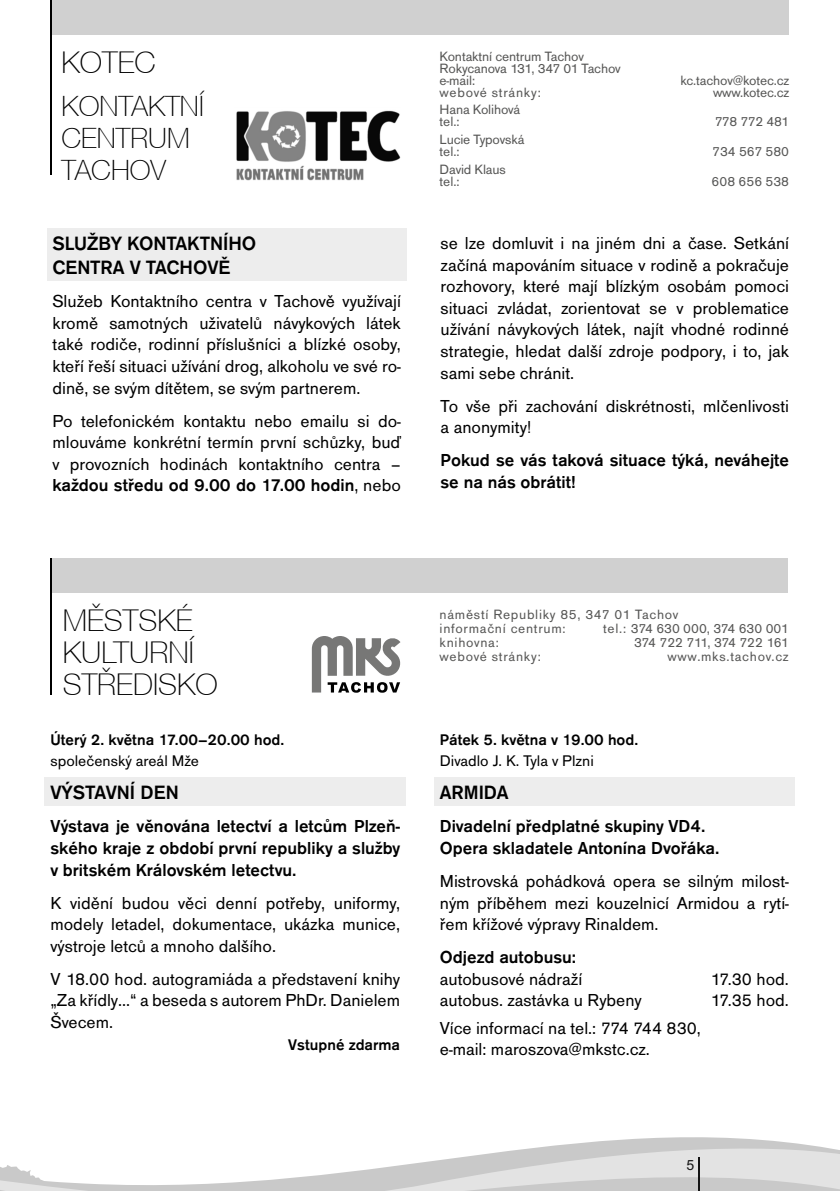
<style>
.page{position:relative;width:840px;height:1191px;background:#fff}
.page>*{position:absolute;margin:0;border:0;box-sizing:border-box;transform-origin:0 0}
.t1{font:100 30px/32px "Helvetica Neue CE";color:#000}
.t2{font:100 28px/32px "Helvetica Neue CE";color:#000}
.t3{font:500 20px/24px "Accius TOT";color:#000}
.t4{font:18px/21.6px "Accius TOT";color:#000;text-align:justify}
.t5{font:500 18px/21.6px "Accius TOT";color:#000}
.t6{font:500 16px "Accius TOT";color:#000}
.t7{font:16px "Accius TOT";color:#000}
.t8{font:14px/12px "Accius TOT";letter-spacing:-.01em;color:#575756}
.t9{font:14px/14px "Accius TOT";letter-spacing:.05em;color:#575756}
.t10{font:14px "Accius TOT";letter-spacing:-.04em;color:#575756}
.t11{font:14px "Accius TOT";letter-spacing:-.03em;color:#575756}
.t12{font:14px "Arial";color:#151515}
.s1{font-weight:500}
</style>
<div class="page">
<svg style="left:0;top:1139px;width:839px;height:52px"></svg>
<hr style="left:698px;top:1157px;width:1px;height:34px;background:#151515">
<div style="left:51px;top:0;width:737px;height:34px;background:#d0d0d0"></div>
<hr style="left:51px;top:0;width:1px;height:174px;background:#000">
<img style="left:236px;top:110px;width:164px;height:71px">
<div style="left:47px;top:228px;width:359px;height:28px;background:#ededed"></div>
<div style="left:47px;top:252px;width:359px;height:28px;background:#ededed"></div>
<div style="left:50px;top:558px;width:737px;height:35px;background:#d0d0d0"></div>
<hr style="left:50px;top:558px;width:1px;height:136px;background:#000">
<svg style="left:312px;top:636px;width:89px;height:56px"></svg>
<div style="left:434px;top:777px;width:360px;height:28px;background:#ededed"></div>
<div style="left:45px;top:777px;width:360px;height:28px;background:#ededed"></div>
<h1 class="t1" style="left:61px;top:46px;width:96px">KOTEC</h1>
<h2 class="t2" style="left:61px;top:91px;width:144px">KONTAKTNÍ<br>CENTRUM<br>TACHOV</h2>
<p class="t3" style="left:52px;top:232px;width:205px">SLUŽBY KONTAKTNÍHO<br>CENTRA V TACHOVĚ</p>
<p class="t4" style="left:52px;top:291px;width:350px">Služeb Kontaktního centra v Tachově využívají kromě samotných uživatelů návykových látek také rodiče, rodinní příslušníci a blízké osoby, kteří řeší situaci užívání drog, alkoholu ve své ro&shy;dině, se svým dítětem, se svým partnerem.</p>
<p class="t4" style="left:52px;top:410px;width:350px">Po telefonickém kontaktu nebo emailu si do&shy;mlouváme konkrétní termín první schůzky, buď v provozních hodinách kontaktního centra – <span class="s1">každou středu od 9.00 do 17.00 hodin</span>, nebo</p>
<p class="t8" style="left:439px;top:50px;width:182px">Kontaktní centrum Tachov<br>Rokycanova 131, 347 01 Tachov e-mail:</p>
<p class="t8" style="left:680px;top:74px;width:110px">kc.tachov@kotec.cz</p>
<p class="t9" style="left:439px;top:85px;width:103px">webové stránky:</p>
<p class="t8" style="left:712px;top:86px;width:77px">www.kotec.cz</p>
<p class="t8" style="left:439px;top:104px;width:82px">Hana Kolihová tel.:</p>
<p class="t11" style="left:714px;top:114px;width:76px">778 772 481</p>
<p class="t8" style="left:439px;top:133px;width:86px">Lucie Typovská tel.:</p>
<p class="t8" style="left:439px;top:163px;width:68px">David Klaus tel.:</p>
<p class="t8" style="left:711px;top:145px;width:78px">734 567 580</p>
<p class="t8" style="left:711px;top:175px;width:79px">608 656 538</p>
<p class="t4" style="left:440px;top:232px;width:350px">se lze domluvit i na jiném dni a čase. Setkání začíná mapováním situace v rodině a pokračuje rozhovory, které mají blízkým osobám pomoci situaci zvládat, zorientovat se v problematice užívání návykových látek, najít vhodné rodinné strategie, hledat další zdroje podpory, i to, jak sami sebe chránit.</p>
<p class="t4" style="left:440px;top:395px;width:350px">To vše při zachování diskrétnosti, mlčenlivosti a anonymity!</p>
<p class="t5" style="left:440px;top:449px;width:350px">Pokud se vás taková situace týká, neváhejte se na nás obrátit!</p>
<h1 class="t1" style="left:63px;top:605px;width:156px">MĚSTSKÉ<br>KULTURNÍ<br>STŘEDISKO</h1>
<p class="t9" style="left:439px;top:607px;width:240px">náměstí Republiky 85, 347 01 Tachov informační centrum:</p>
<p class="t8" style="left:603px;top:622px;width:187px">tel.: 374 630 000, 374 630 001</p>
<p class="t9" style="left:439px;top:635px;width:61px">knihovna:</p>
<p class="t10" style="left:633px;top:634px;width:156px">374 722 711, 374 722 161</p>
<p class="t9" style="left:439px;top:649px;width:103px">webové stránky:</p>
<p class="t9" style="left:667px;top:649px;width:122px">www.mks.tachov.cz</p>
<p class="t6" style="left:50px;top:730px;width:235px">Úterý 2. května 17.00–20.00 hod.</p>
<p class="t7" style="left:50px;top:752px;width:150px">společenský areál Mže</p>
<p class="t3" style="left:50px;top:781px;width:130px">VÝSTAVNÍ DEN</p>
<p class="t5" style="left:50px;top:816px;width:351px;text-align:justify">Výstava je věnována letectví a letcům Plzeň&shy;ského kraje z období první republiky a služby v britském Královském letectvu.</p>
<p class="t4" style="left:50px;top:892px;width:351px">K vidění budou věci denní potřeby, uniformy, modely letadel, dokumentace, ukázka munice, výstroje letců a mnoho dalšího.</p>
<p class="t4" style="left:50px;top:968px;width:351px">V 18.00 hod. autogramiáda a představení knihy „Za křídly…“ a beseda s autorem PhDr. Danielem Švecem.</p>
<p class="t6" style="left:288px;top:1035px;width:113px">Vstupné zdarma</p>
<p class="t6" style="left:439px;top:730px;width:200px">Pátek 5. května v 19.00 hod.</p>
<p class="t7" style="left:439px;top:752px;width:155px">Divadlo J. K. Tyla v Plzni</p>
<p class="t3" style="left:439px;top:781px;width:70px">ARMIDA</p>
<p class="t5" style="left:439px;top:816px;width:281px">Divadelní předplatné skupiny VD4.<br>Opera skladatele Antonína Dvořáka.</p>
<p class="t4" style="left:439px;top:870px;width:350px">Mistrovská pohádková opera se silným milost&shy;ným příběhem mezi kouzelnicí Armidou a rytí&shy;řem křížové výpravy Rinaldem.</p>
<p class="t5" style="left:439px;top:946px;width:138px">Odjezd autobusu:</p>
<p class="t4" style="left:439px;top:968px;width:144px">autobusové nádraží</p>
<p class="t4" style="left:710px;top:968px;width:80px">17.30 hod.</p>
<p class="t4" style="left:439px;top:989px;width:203px">autobus. zastávka u Rybeny</p>
<p class="t4" style="left:710px;top:989px;width:80px">17.35 hod.</p>
<p class="t4" style="left:439px;top:1017px;width:262px">Více informací na tel.: 774 744 830, e-mail: maroszova@mkstc.cz.</p>
<p class="t12" style="left:686px;top:1156px;width:9px">5</p>
</div>
